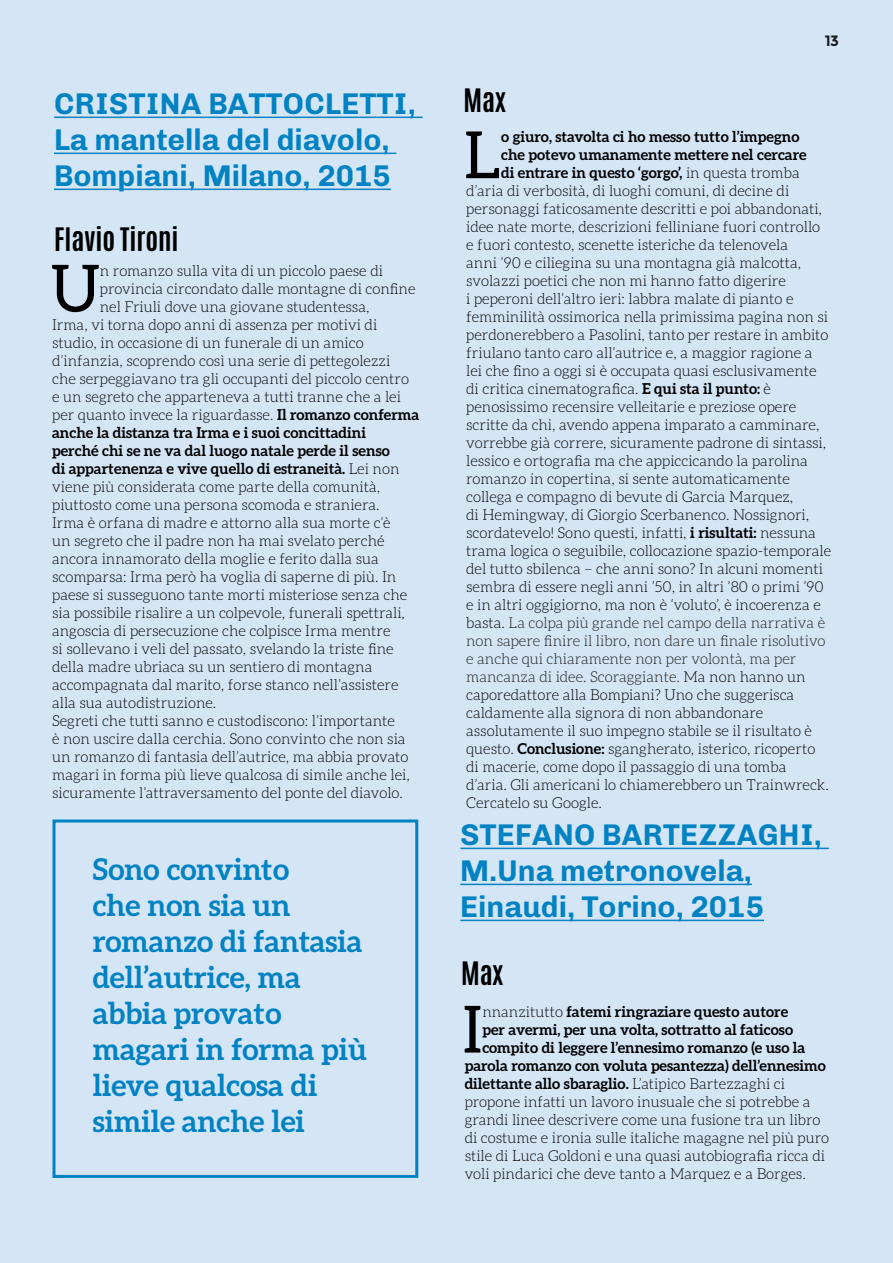
<style>
.page{position:relative;width:893px;height:1263px;background:#d4e5f6}
.page>*{position:absolute;margin:0;border:0;box-sizing:border-box;transform-origin:0 0}
.BODY_TEXT{font:65.25px "Aleo";color:#000}
.t1{font:700 30px "Chivo";color:#0082c3}
.BODY_TEXT-2{font:700 30px/36px "Aleo";color:#0082c3}
.BODY_TEXT-3{font:700 27px "Antonio";color:#000}
.BODY_TEXT-4{font:300 15px/18px "Aleo";color:#000}
.BODY_TEXT-5{font:700 15px "Aleo";color:#000}
.BODY_TEXT-6{font:300 15px "Aleo";color:#1d1d1b}
.t2{font:700 15px "Montserrat";color:#1d1d1b}
.s1{font-weight:700}
.s2{font-weight:300}
.s3{color:#000}
</style>
<div class="page">
<hr style="left:54px;top:117px;width:369px;height:1px;background:#0082c3">
<hr style="left:54px;top:153px;width:342px;height:1px;background:#0082c3">
<hr style="left:54px;top:189px;width:337px;height:1px;background:#0082c3">
<div style="left:53px;top:819px;width:365px;height:359px;border:3px solid #0082c3"></div>
<hr style="left:460px;top:848px;width:369px;height:1px;background:#0082c3">
<hr style="left:460px;top:884px;width:292px;height:1px;background:#0082c3">
<hr style="left:460px;top:920px;width:304px;height:1px;background:#0082c3">
<p class="t1" style="left:54px;top:86px;width:363px">CRISTINA BATTOCLETTI,</p>
<p class="t1" style="left:54px;top:122px;width:337px">La mantella del diavolo,</p>
<p class="t1" style="left:54px;top:158px;width:338px">Bompiani, Milano, 2015</p>
<p class="BODY_TEXT-3" style="left:54px;top:219px;width:126px">Flavio Tironi</p>
<p class="BODY_TEXT" style="left:51px;top:252px;width:50px">U</p>
<p class="BODY_TEXT-4" style="left:100px;top:261px;width:285px">n romanzo sulla vita di un piccolo paese di</p>
<p class="BODY_TEXT-4" style="left:100px;top:279px;width:317px">provincia circondato dalle montagne di confine</p>
<p class="BODY_TEXT-4" style="left:100px;top:297px;width:271px">nel Friuli dove una giovane studentessa,</p>
<p class="BODY_TEXT-4" style="left:52px;top:315px;width:327px">Irma, vi torna dopo anni di assenza per motivi di</p>
<p class="BODY_TEXT-4" style="left:52px;top:333px;width:313px">studio, in occasione di un funerale di un amico</p>
<p class="BODY_TEXT-4" style="left:52px;top:351px;width:340px">d’infanzia, scoprendo così una serie di pettegolezzi</p>
<p class="BODY_TEXT-4" style="left:52px;top:369px;width:358px">che serpeggiavano tra gli occupanti del piccolo centro</p>
<p class="BODY_TEXT-4" style="left:52px;top:387px;width:350px">e un segreto che apparteneva a tutti tranne che a lei</p>
<p class="BODY_TEXT-4" style="left:52px;top:405px;width:369px">per quanto invece la riguardasse. <span class="s1">Il romanzo conferma</span></p>
<p class="BODY_TEXT-5" style="left:52px;top:423px;width:315px">anche la distanza tra Irma e i suoi concittadini</p>
<p class="BODY_TEXT-5" style="left:52px;top:441px;width:339px">perché chi se ne va dal luogo natale perde il senso</p>
<p class="BODY_TEXT-5" style="left:52px;top:459px;width:349px">di appartenenza e vive quello di estraneità. <span class="s2">Lei non</span></p>
<p class="BODY_TEXT-4" style="left:52px;top:477px;width:329px">viene più considerata come parte della comunità,</p>
<p class="BODY_TEXT-4" style="left:52px;top:495px;width:329px">piuttosto come una persona scomoda e straniera.</p>
<p class="BODY_TEXT-4" style="left:52px;top:513px;width:340px">Irma è orfana di madre e attorno alla sua morte c’è</p>
<p class="BODY_TEXT-4" style="left:52px;top:531px;width:334px">un segreto che il padre non ha mai svelato perché</p>
<p class="BODY_TEXT-4" style="left:52px;top:549px;width:328px">ancora innamorato della moglie e ferito dalla sua</p>
<p class="BODY_TEXT-4" style="left:52px;top:567px;width:346px">scomparsa: Irma però ha voglia di saperne di più. In</p>
<p class="BODY_TEXT-4" style="left:52px;top:585px;width:357px">paese si susseguono tante morti misteriose senza che</p>
<p class="BODY_TEXT-4" style="left:52px;top:603px;width:354px">sia possibile risalire a un colpevole, funerali spettrali,</p>
<p class="BODY_TEXT-4" style="left:52px;top:621px;width:340px">angoscia di persecuzione che colpisce Irma mentre</p>
<p class="BODY_TEXT-4" style="left:52px;top:639px;width:343px">si sollevano i veli del passato, svelando la triste fine</p>
<p class="BODY_TEXT-4" style="left:52px;top:657px;width:322px">della madre ubriaca su un sentiero di montagna</p>
<p class="BODY_TEXT-4" style="left:52px;top:675px;width:348px">accompagnata dal marito, forse stanco nell’assistere</p>
<p class="BODY_TEXT-4" style="left:52px;top:693px;width:166px">alla sua autodistruzione.</p>
<p class="BODY_TEXT-4" style="left:52px;top:711px;width:359px">Segreti che tutti sanno e custodiscono: l’importante<br>è non uscire dalla cerchia. Sono convinto che non sia un romanzo di fantasia dell’autrice, ma abbia provato magari in forma più lieve qualcosa di simile anche lei, sicuramente l’attraversamento del ponte del diavolo.</p>
<p class="BODY_TEXT-2" style="left:93px;top:851px;width:276px">Sono convinto<br>che non sia un romanzo di fantasia dell’autrice, ma abbia provato magari in forma più lieve qualcosa di simile anche lei</p>
<p class="BODY_TEXT-3" style="left:463px;top:80px;width:44px">Max</p>
<p class="t2" style="left:825px;top:32px;width:16px">13</p>
<p class="BODY_TEXT" style="left:464px;top:118px;width:39px">L</p>
<p class="BODY_TEXT-5" style="left:501px;top:128px;width:300px">o giuro, stavolta ci ho messo tutto l’impegno</p>
<p class="BODY_TEXT-5" style="left:501px;top:146px;width:307px">che potevo umanamente mettere nel cercare</p>
<p class="BODY_TEXT-5" style="left:501px;top:164px;width:300px">di entrare in questo ‘gorgo’, <span class="s2">in questa tromba</span></p>
<p class="BODY_TEXT-4" style="left:466px;top:182px;width:324px">d’aria di verbosità, di luoghi comuni, di decine di</p>
<p class="BODY_TEXT-4" style="left:466px;top:200px;width:357px">personaggi faticosamente descritti e poi abbandonati,</p>
<p class="BODY_TEXT-4" style="left:466px;top:218px;width:355px">idee nate morte, descrizioni felliniane fuori controllo</p>
<p class="BODY_TEXT-4" style="left:466px;top:236px;width:323px">e fuori contesto, scenette isteriche da telenovela</p>
<p class="BODY_TEXT-4" style="left:466px;top:254px;width:336px">anni ’90 e ciliegina su una montagna già malcotta,</p>
<p class="BODY_TEXT-4" style="left:466px;top:272px;width:321px">svolazzi poetici che non mi hanno fatto digerire</p>
<p class="BODY_TEXT-4" style="left:466px;top:290px;width:329px">i peperoni dell’altro ieri: labbra malate di pianto e</p>
<p class="BODY_TEXT-4" style="left:466px;top:308px;width:363px">femminilità ossimorica nella primissima pagina non si</p>
<p class="BODY_TEXT-4" style="left:466px;top:326px;width:364px">perdonerebbero a Pasolini, tanto per restare in ambito</p>
<p class="BODY_TEXT-4" style="left:466px;top:344px;width:348px">friulano tanto caro all’autrice e, a maggior ragione a</p>
<p class="BODY_TEXT-4" style="left:466px;top:362px;width:352px">lei che fino a oggi si è occupata quasi esclusivamente</p>
<p class="BODY_TEXT-4" style="left:466px;top:380px;width:306px">di critica cinematografica. <span class="s1">E qui sta il punto:</span> è</p>
<p class="BODY_TEXT-4" style="left:466px;top:398px;width:332px">penosissimo recensire velleitarie e preziose opere</p>
<p class="BODY_TEXT-4" style="left:466px;top:416px;width:355px">scritte da chi, avendo appena imparato a camminare,</p>
<p class="BODY_TEXT-4" style="left:466px;top:434px;width:361px">vorrebbe già correre, sicuramente padrone di sintassi,</p>
<p class="BODY_TEXT-4" style="left:466px;top:452px;width:343px">lessico e ortografia ma che appiccicando la parolina</p>
<p class="BODY_TEXT-4" style="left:466px;top:470px;width:325px">romanzo in copertina, si sente automaticamente</p>
<p class="BODY_TEXT-4" style="left:466px;top:488px;width:329px">collega e compagno di bevute di Garcia Marquez,</p>
<p class="BODY_TEXT-4" style="left:466px;top:506px;width:344px">di Hemingway, di Giorgio Scerbanenco. Nossignori,</p>
<p class="BODY_TEXT-4" style="left:466px;top:524px;width:351px">scordatevelo! Sono questi, infatti, <span class="s1">i risultati:</span> nessuna</p>
<p class="BODY_TEXT-4" style="left:466px;top:542px;width:366px">trama logica o seguibile, collocazione spazio-temporale</p>
<p class="BODY_TEXT-4" style="left:466px;top:560px;width:358px">del tutto sbilenca – che anni sono? In alcuni momenti</p>
<p class="BODY_TEXT-4" style="left:466px;top:578px;width:359px">sembra di essere negli anni ’50, in altri ’80 o primi ’90</p>
<p class="BODY_TEXT-4" style="left:466px;top:596px;width:356px">e in altri oggigiorno, ma non è ‘voluto’, è incoerenza e</p>
<p class="BODY_TEXT-6" style="left:466px;top:615px;width:360px"><span class="s3">basta.</span> La colpa più grande nel campo della narrativa è</p>
<p class="BODY_TEXT-6" style="left:466px;top:633px;width:361px">non sapere finire il libro, non dare un finale risolutivo</p>
<p class="BODY_TEXT-6" style="left:466px;top:651px;width:332px">e anche qui chiaramente non per volontà, ma per</p>
<p class="BODY_TEXT-6" style="left:466px;top:669px;width:341px">mancanza di idee. Scoraggiante. <span class="s3">Ma non hanno un</span></p>
<p class="BODY_TEXT-4" style="left:466px;top:686px;width:330px">caporedattore alla Bompiani? Uno che suggerisca</p>
<p class="BODY_TEXT-4" style="left:466px;top:704px;width:299px">caldamente alla signora di non abbandonare</p>
<p class="BODY_TEXT-4" style="left:466px;top:722px;width:347px">assolutamente il suo impegno stabile se il risultato è</p>
<p class="BODY_TEXT-4" style="left:466px;top:740px;width:351px">questo. <span class="s1">Conclusione:</span> sgangherato, isterico, ricoperto</p>
<p class="BODY_TEXT-4" style="left:466px;top:758px;width:322px">di macerie, come dopo il passaggio di una tomba</p>
<p class="BODY_TEXT-4" style="left:466px;top:776px;width:364px">d’aria. Gli americani lo chiamerebbero un Trainwreck.</p>
<p class="BODY_TEXT-4" style="left:466px;top:794px;width:137px">Cercatelo su Google.</p>
<p class="t1" style="left:460px;top:817px;width:363px">STEFANO BARTEZZAGHI,</p>
<p class="t1" style="left:460px;top:853px;width:293px">M.Una metronovela,</p>
<p class="t1" style="left:460px;top:889px;width:305px">Einaudi, Torino, 2015</p>
<p class="BODY_TEXT-3" style="left:461px;top:953px;width:44px">Max</p>
<p class="BODY_TEXT" style="left:462px;top:992px;width:21px">I</p>
<p class="BODY_TEXT-5" style="left:482px;top:1002px;width:307px"><span class="s2">nnanzitutto</span> fatemi ringraziare questo autore</p>
<p class="BODY_TEXT-5" style="left:482px;top:1020px;width:312px">per avermi, per una volta, sottratto al faticoso</p>
<p class="BODY_TEXT-5" style="left:482px;top:1038px;width:325px">compito di leggere l’ennesimo romanzo (e uso la</p>
<p class="BODY_TEXT-5" style="left:465px;top:1056px;width:363px">parola romanzo con voluta pesantezza) dell’ennesimo</p>
<p class="BODY_TEXT-5" style="left:465px;top:1074px;width:322px">dilettante allo sbaraglio. <span class="s2">L’atipico Bartezzaghi ci</span></p>
<p class="BODY_TEXT-4" style="left:465px;top:1092px;width:347px">propone infatti un lavoro inusuale che si potrebbe a</p>
<p class="BODY_TEXT-4" style="left:465px;top:1110px;width:357px">grandi linee descrivere come una fusione tra un libro</p>
<p class="BODY_TEXT-4" style="left:465px;top:1128px;width:366px">di costume e ironia sulle italiche magagne nel più puro</p>
<p class="BODY_TEXT-4" style="left:465px;top:1146px;width:362px">stile di Luca Goldoni e una quasi autobiografia ricca di</p>
<p class="BODY_TEXT-4" style="left:465px;top:1164px;width:343px">voli pindarici che deve tanto a Marquez e a Borges.</p>
</div>
